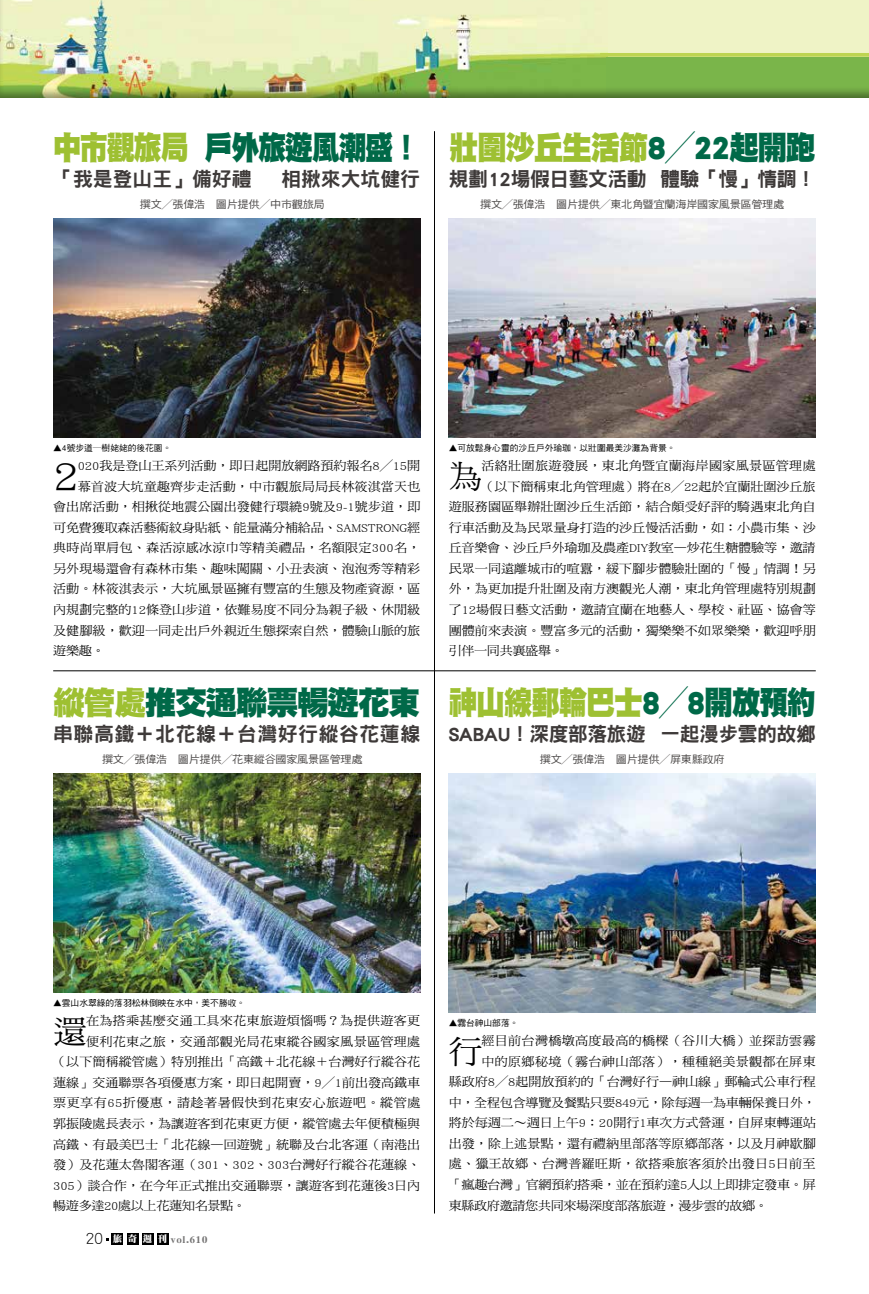
<style>
.page{position:relative;width:869px;height:1294px;background:#fff}
.page>*{position:absolute;margin:0;border:0;box-sizing:border-box;transform-origin:0 0}
.t1{font:43.62px "DF Ming Std W5";color:#000;scale:1.05 1}
.t2{font:32.38px "DF Hei Std W12";letter-spacing:-.045em;color:#9ec032;scale:.89 1}
.t3{font:32.38px "DF Hei Std W12";letter-spacing:-.045em;color:#9ec032;scale:.92 1}
.t4{font:32.38px "DF Hei Std W12";letter-spacing:-.05em;color:#006948;scale:.87 1}
.t5{font:32.38px "DF Hei Std W12";letter-spacing:-.05em;color:#006948}
.t6{font:32px "DF Ming Std W5";color:#000;scale:1.05 1}
.t7{font:19.88px "DF Hei Std W9";letter-spacing:-.02em;color:#3e3a39}
.t8{font:19.88px "DF Hei Std W9";letter-spacing:.025em;color:#3e3a39}
.t9{font:12.38px "DF Ming Std W5";color:#000;scale:1.05 1}
.t10{font:12.38px "DF Ming Std W5";letter-spacing:.02em;color:#000;scale:1.05 1}
.t11{font:12.38px "DF Ming Std W5";letter-spacing:-.02em;color:#000;scale:1.05 1}
.t12{font:12.38px "DF Ming Std W5";letter-spacing:-.025em;color:#000;scale:1.05 1}
.t13{font:12.38px "DF Ming Std W5";letter-spacing:.035em;color:#000;scale:1.05 1}
.t14{font:10.62px "DF Hei Std W5";letter-spacing:-.025em;color:#4c4948;scale:1.05 1}
.t15{font:9.38px "DF Ya Song GB5 Std W9";letter-spacing:.1em;color:#727171}
.t16{font:8.75px "DF Hei Std W5";color:#000}
.s1{color:#9ec032}
.s2{color:#006948}
.s3{font-family:"DF Hei Std W9"}
.s4{font-family:"DF Hei Std W3";font-size:16.62px;color:#000}
.s5{font-family:"DF Ming Std W12";color:#fff}
</style>
<div class="page">
<div style="left:112px;top:1232px;width:11px;height:12px;background:#000"></div>
<div style="left:127px;top:1232px;width:11px;height:12px;background:#000"></div>
<div style="left:142px;top:1232px;width:11px;height:12px;background:#000"></div>
<div style="left:157px;top:1232px;width:11px;height:12px;background:#000"></div>
<div style="left:0;top:0;width:868px;height:99px;background:#000;opacity:.42"></div>
<svg style="left:600px;top:53px;width:268px;height:4px"></svg>
<hr style="left:434px;top:670px;width:1px;height:543px;background:#000">
<hr style="left:434px;top:131px;width:1px;height:540px;background:#000">
<hr style="left:53px;top:670px;width:762px;height:1px;background:#000">
<img style="left:448px;top:218px;width:367px;height:220px">
<img style="left:53px;top:218px;width:367px;height:220px">
<img style="left:448px;top:773px;width:367px;height:239px">
<img style="left:53px;top:773px;width:367px;height:219px">
<img style="left:868px;top:0;width:1px;height:98px">
<p class="t4" style="left:53px;top:130px;width:423px"><span class="s1">中市觀旅局</span> 戶外旅遊風潮盛！</p>
<p class="t7" style="left:53px;top:168px;width:200px">「我是登山王」備好禮</p>
<p class="t7" style="left:281px;top:168px;width:140px">相揪來大坑健行</p>
<p class="t3" style="left:448px;top:130px;width:400px">壯圍沙丘生活節<span class="s2">8╱22起開跑</span></p>
<p class="t7" style="left:448px;top:168px;width:368px">規劃12場假日藝文活動 體驗「慢」情調！</p>
<p class="t14" style="left:140px;top:198px;width:177px">撰文╱張偉浩　圖片提供╱中市觀旅局</p>
<p class="t14" style="left:480px;top:198px;width:291px">撰文╱張偉浩　圖片提供╱東北角暨宜蘭海岸國家風景區管理處</p>
<p class="t16" style="left:53px;top:443px;width:120px">▲4號步道<span class="s3">―</span>樹姥姥的後花園。</p>
<p class="t1" style="left:53px;top:451px;width:26px">2</p>
<p class="t9" style="left:78px;top:459px;width:327px">020我是登山王系列活動，即日起開放網路預約報名8╱15開</p>
<p class="t9" style="left:78px;top:479px;width:327px">幕首波大坑童趣齊步走活動，中市觀旅局局長林筱淇當天也</p>
<p class="t9" style="left:53px;top:500px;width:351px">會出席活動，相揪從地震公園出發健行環繞9號及9-1號步道，即</p>
<p class="t9" style="left:53px;top:520px;width:351px">可免費獲取森活藝術紋身貼紙、能量滿分補給品、SAMSTRONG經</p>
<p class="t9" style="left:53px;top:541px;width:351px">典時尚單肩包、森活涼感冰涼巾等精美禮品，名額限定300名，</p>
<p class="t9" style="left:53px;top:561px;width:351px">另外現場還會有森林市集、趣味闖關、小丑表演、泡泡秀等精彩</p>
<p class="t9" style="left:53px;top:582px;width:351px">活動。林筱淇表示，大坑風景區擁有豐富的生態及物產資源，區</p>
<p class="t9" style="left:53px;top:603px;width:351px">內規劃完整的12條登山步道，依難易度不同分為親子級、休閒級</p>
<p class="t9" style="left:53px;top:623px;width:351px">及健腳級，歡迎一同走出戶外親近生態探索自然，體驗山脈的旅</p>
<p class="t9" style="left:53px;top:644px;width:51px">遊樂趣。</p>
<p class="t5" style="left:53px;top:685px;width:368px"><span class="s1">縱管處</span>推交通聯票暢遊花東</p>
<p class="t8" style="left:53px;top:722px;width:368px">串聯高鐵＋北花線＋台灣好行縱谷花蓮線</p>
<p class="t16" style="left:448px;top:443px;width:228px">▲可放鬆身心靈的沙丘戶外瑜珈，以壯圍最美沙灘為背景。</p>
<p class="t6" style="left:448px;top:459px;width:34px">為</p>
<p class="t10" style="left:481px;top:459px;width:320px">活絡壯圍旅遊發展，東北角暨宜蘭海岸國家風景區管理處</p>
<p class="t9" style="left:481px;top:479px;width:319px">（以下簡稱東北角管理處）將在8╱22起於宜蘭壯圍沙丘旅</p>
<p class="t9" style="left:448px;top:500px;width:351px">遊服務園區舉辦壯圍沙丘生活節，結合頗受好評的騎遇東北角自</p>
<p class="t9" style="left:448px;top:520px;width:351px">行車活動及為民眾量身打造的沙丘慢活活動，如：小農市集、沙</p>
<p class="t9" style="left:448px;top:541px;width:351px">丘音樂會、沙丘戶外瑜珈及農產DIY教室—炒花生糖體驗等，邀請</p>
<p class="t9" style="left:448px;top:561px;width:351px">民眾一同遠離城市的喧囂，緩下腳步體驗壯圍的「慢」情調！另</p>
<p class="t9" style="left:448px;top:582px;width:351px">外，為更加提升壯圍及南方澳觀光人潮，東北角管理處特別規劃</p>
<p class="t9" style="left:448px;top:603px;width:351px">了12場假日藝文活動，邀請宜蘭在地藝人、學校、社區、協會等</p>
<p class="t9" style="left:448px;top:623px;width:351px">團體前來表演。豐富多元的活動，獨樂樂不如眾樂樂，歡迎呼朋</p>
<p class="t12" style="left:448px;top:644px;width:111px">引伴一同共襄盛舉。</p>
<p class="t2" style="left:448px;top:685px;width:414px">神山線郵輪巴士<span class="s2">8╱8開放預約</span></p>
<p class="t7" style="left:448px;top:722px;width:368px">SABAU！深度部落旅遊 一起漫步雲的故鄉</p>
<p class="t14" style="left:102px;top:753px;width:249px">撰文╱張偉浩　圖片提供╱花東縱谷國家風景區管理處</p>
<p class="t14" style="left:539px;top:753px;width:177px">撰文╱張偉浩　圖片提供╱屏東縣政府</p>
<p class="t16" style="left:53px;top:997px;width:193px">▲雲山水翠綠的落羽松林倒映在水中，美不勝收。</p>
<p class="t6" style="left:53px;top:1014px;width:34px">還</p>
<p class="t10" style="left:86px;top:1013px;width:320px">在為搭乘甚麼交通工具來花東旅遊煩惱嗎？為提供遊客更</p>
<p class="t10" style="left:86px;top:1034px;width:320px">便利花東之旅，交通部觀光局花東縱谷國家風景區管理處</p>
<p class="t9" style="left:53px;top:1055px;width:351px">（以下簡稱縱管處）特別推出「高鐵＋北花線＋台灣好行縱谷花</p>
<p class="t9" style="left:53px;top:1075px;width:351px">蓮線」交通聯票各項優惠方案，即日起開賣，9╱1前出發高鐵車</p>
<p class="t13" style="left:53px;top:1096px;width:351px">票更享有65折優惠，請趁著暑假快到花東安心旅遊吧。縱管處</p>
<p class="t9" style="left:53px;top:1116px;width:351px">郭振陵處長表示，為讓遊客到花東更方便，縱管處去年便積極與</p>
<p class="t9" style="left:53px;top:1137px;width:351px">高鐵、有最美巴士「北花線—回遊號」統聯及台北客運（南港出</p>
<p class="t9" style="left:53px;top:1157px;width:351px">發）及花蓮太魯閣客運（301、302、303台灣好行縱谷花蓮線、</p>
<p class="t9" style="left:53px;top:1178px;width:351px">305）談合作，在今年正式推出交通聯票，讓遊客到花蓮後3日內</p>
<p class="t12" style="left:53px;top:1198px;width:185px">暢遊多達20處以上花蓮知名景點。</p>
<p class="t15" style="left:85px;top:1234px;width:123px"><span class="s4">20</span> <span class="s5">旅 奇週 刊</span> vol.610</p>
<p class="t16" style="left:448px;top:1017px;width:71px">▲霧台神山部落。</p>
<p class="t6" style="left:448px;top:1034px;width:34px">行</p>
<p class="t10" style="left:481px;top:1033px;width:320px">經目前台灣橋墩高度最高的橋樑（谷川大橋）並探訪雲霧</p>
<p class="t10" style="left:481px;top:1054px;width:320px">中的原鄉秘境（霧台神山部落），種種絕美景觀都在屏東</p>
<p class="t9" style="left:448px;top:1075px;width:351px">縣政府8╱8起開放預約的「台灣好行—神山線」郵輪式公車行程</p>
<p class="t11" style="left:448px;top:1095px;width:351px">中，全程包含導覽及餐點只要849元，除每週一為車輛保養日外，</p>
<p class="t9" style="left:448px;top:1116px;width:351px">將於每週二～週日上午9：20開行1車次方式營運，自屏東轉運站</p>
<p class="t9" style="left:448px;top:1136px;width:351px">出發，除上述景點，還有禮納里部落等原鄉部落，以及月神歇腳</p>
<p class="t10" style="left:448px;top:1157px;width:351px">處、獵王故鄉、台灣普羅旺斯，欲搭乘旅客須於出發日5日前至</p>
<p class="t11" style="left:448px;top:1177px;width:351px">「瘋趣台灣」官網預約搭乘，並在預約達5人以上即排定發車。屏</p>
<p class="t12" style="left:448px;top:1198px;width:305px">東縣政府邀請您共同來場深度部落旅遊，漫步雲的故鄉。</p>
</div>
